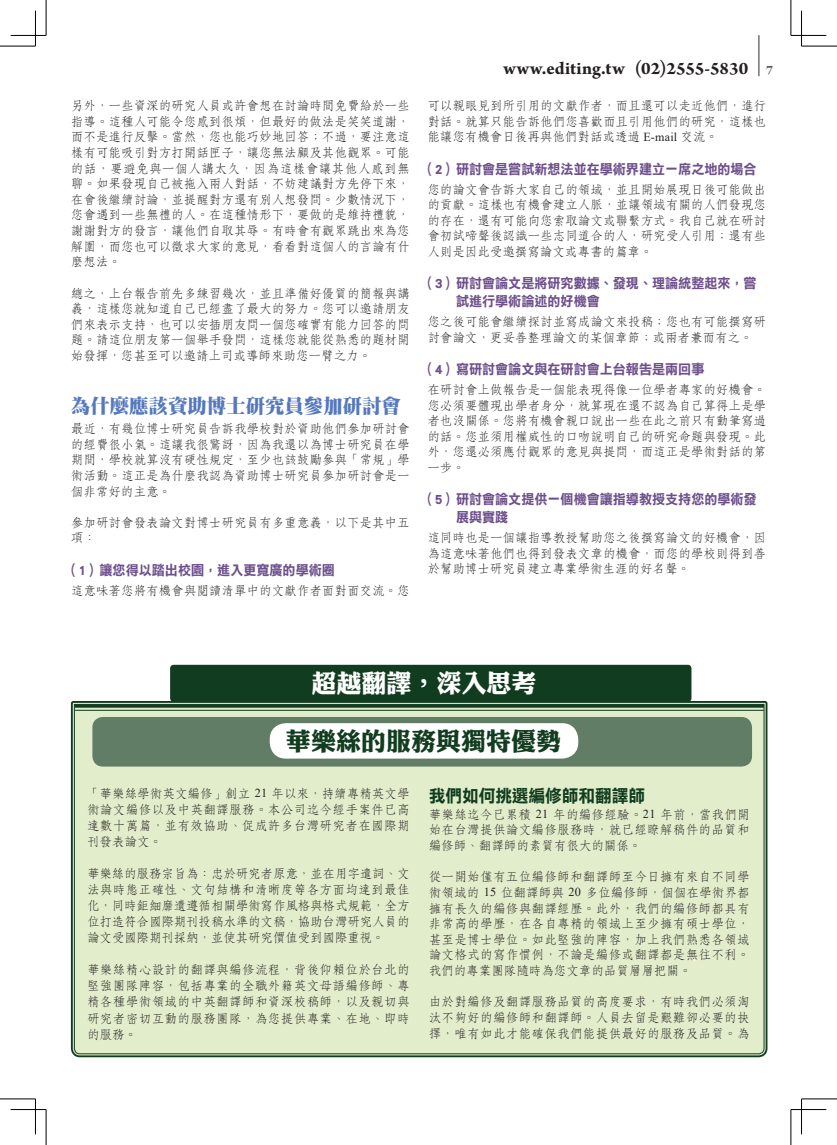
<style>
.page{position:relative;width:837px;height:1145px;background:#fff}
.page>*{position:absolute;margin:0;border:0;box-sizing:border-box;transform-origin:0 0}
.t1{font:25px "DF Li King Hei Std W8";color:#123c1f}
.t2{font:25px "DF Li King Hei Std W8";color:#fff}
.t3{font:20px "DF Ming Std W12";color:#5679bd}
.t4{font:700 18.75px "Arno Pro";letter-spacing:.005em;color:#231f20}
.t5{font:17.5px "DF Li Hei Std W7";color:#123c1f;scale:.95 1}
.t6{font:13.75px/17.5px "DF Li Hei Std W7";color:#6e508d;scale:.95 1}
.t7{font:12.5px/15.6px "DF Fang Song Std W4";letter-spacing:.005em;color:#231f20;text-align:justify}
.s1{font-size:13.75px;color:#57585a}
.s2{font-family:"Times New Roman";font-size:12.25px}
</style>
<div class="page">
<hr style="left:758px;top:35px;width:1px;height:41px;background:#57585a">
<svg style="left:70px;top:700px;width:698px;height:358px;background:#79927a"></svg>
<div style="left:74px;top:704px;width:690px;height:350px;background:#e2eecb"></div>
<div style="left:92px;top:717px;width:659px;height:49px;background:#627d65;border-radius:11px"></div>
<hr style="left:74px;top:704px;width:689px;height:3px;background:#123c1f">
<hr style="left:74px;top:709px;width:689px;height:2px;background:#123c1f">
<svg style="left:689px;top:957px;width:6px;height:4px"></svg>
<div style="left:269px;top:723px;width:309px;height:35px;background:#fff;border-radius:16px"></div>
<div style="left:170px;top:665px;width:521px;height:37px;background:#123c1f;border-radius:4px"></div>
<hr style="left:0;top:46px;width:35px;height:1px;background:#000">
<hr style="left:801px;top:46px;width:35px;height:1px;background:#000">
<hr style="left:0;top:1098px;width:35px;height:1px;background:#000">
<hr style="left:801px;top:1098px;width:35px;height:1px;background:#000">
<hr style="left:46px;top:0;width:1px;height:35px;background:#000">
<hr style="left:46px;top:1109px;width:1px;height:35px;background:#000">
<hr style="left:790px;top:0;width:1px;height:35px;background:#000">
<hr style="left:790px;top:1109px;width:1px;height:35px;background:#000">
<hr style="left:11px;top:35px;width:35px;height:1px;background:#000">
<hr style="left:790px;top:35px;width:36px;height:1px;background:#000">
<hr style="left:11px;top:1109px;width:35px;height:1px;background:#000">
<hr style="left:790px;top:1109px;width:36px;height:1px;background:#000">
<hr style="left:35px;top:11px;width:1px;height:35px;background:#000">
<hr style="left:35px;top:1098px;width:1px;height:36px;background:#000">
<hr style="left:801px;top:11px;width:1px;height:35px;background:#000">
<hr style="left:801px;top:1098px;width:1px;height:36px;background:#000">
<p class="t7" style="left:71px;top:97px;width:340px">另外，一些資深的研究人員或許會想在討論時間免費給於一些指導。這種人可能令您感到很煩，但最好的做法是笑笑道謝，而不是進行反擊。當然，您也能巧妙地回答；不過，要注意這樣有可能吸引對方打開話匣子，讓您無法顧及其他觀眾。可能的話，要避免與一個人講太久，因為這樣會讓其他人感到無聊。如果發現自己被拖入兩人對話，不妨建議對方先停下來，在會後繼續討論，並提醒對方還有別人想發問。少數情況下，您會遇到一些無禮的人。在這種情形下，要做的是維持禮貌，謝謝對方的發言，讓他們自取其辱。有時會有觀眾跳出來為您解圍，而您也可以徵求大家的意見，看看對這個人的言論有什麼想法。</p>
<p class="t7" style="left:71px;top:285px;width:340px">總之，上台報告前先多練習幾次，並且準備好優質的簡報與講義，這樣您就知道自己已經盡了最大的努力。您可以邀請朋友們來表示支持，也可以安插朋友問一個您確實有能力回答的問題。請這位朋友第一個舉手發問，這樣您就能從熟悉的題材開始發揮，您甚至可以邀請上司或導師來助您一臂之力。</p>
<h2 class="t3" style="left:71px;top:395px;width:331px">為什麼應該資助博士研究員參加研討會</h2>
<p class="t7" style="left:71px;top:420px;width:340px">最近，有幾位博士研究員告訴我學校對於資助他們參加研討會的經費很小氣。這讓我很驚訝，因為我還以為博士研究員在學期間，學校就算沒有硬性規定，至少也該鼓勵參與「常規」學術活動。這正是為什麼我認為資助博士研究員參加研討會是一個非常好的主意。</p>
<p class="t7" style="left:71px;top:514px;width:340px">參加研討會發表論文對博士研究員有多重意義，以下是其中五項：</p>
<p class="t6" style="left:65px;top:561px;width:285px">（1）讓您得以踏出校園，進入更寬廣的學術圈</p>
<p class="t7" style="left:71px;top:582px;width:340px">這意味著您將有機會與閱讀清單中的文獻作者面對面交流。您</p>
<h3 class="t4" style="left:503px;top:58px;width:271px">www.editing.tw (02)2555-5830 <span class="s1">7</span></h3>
<p class="t7" style="left:427px;top:97px;width:340px">可以親眼見到所引用的文獻作者，而且還可以走近他們，進行對話。就算只能告訴他們您喜歡而且引用他們的研究，這樣也能讓您有機會日後再與他們對話或透過 <span class="s2">E-mail</span> 交流。</p>
<p class="t6" style="left:421px;top:160px;width:354px">（2）研討會是嘗試新想法並在學術界建立一席之地的場合</p>
<p class="t7" style="left:427px;top:181px;width:340px">您的論文會告訴大家自己的領域，並且開始展現日後可能做出的貢獻。這樣也有機會建立人脈，並讓領域有關的人們發現您的存在，還有可能向您索取論文或聯繫方式。我自己就在研討會初試啼聲後認識一些志同道合的人，研究受人引用；還有些人則是因此受邀撰寫論文或專書的篇章。</p>
<p class="t6" style="left:456px;top:274px;width:318px;text-indent:-35px">（3）研討會論文是將研究數據、發現、理論統整起來，嘗試進行學術論述的好機會</p>
<p class="t7" style="left:427px;top:313px;width:340px">您之後可能會繼續探討並寫成論文來投稿；您也有可能撰寫研討會論文，更妥善整理論文的某個章節；或兩者兼而有之。</p>
<p class="t6" style="left:421px;top:360px;width:299px">（4）寫研討會論文與在研討會上台報告是兩回事</p>
<p class="t7" style="left:427px;top:381px;width:340px">在研討會上做報告是一個能表現得像一位學者專家的好機會。您必須要體現出學者身分，就算現在還不認為自己算得上是學者也沒關係。您將有機會親口說出一些在此之前只有動筆寫過的話。您並須用權威性的口吻說明自己的研究命題與發現。此外，您還必須應付觀眾的意見與提問，而這正是學術對話的第一步。</p>
<p class="t6" style="left:456px;top:490px;width:318px;text-indent:-35px">（5）研討會論文提供一個機會讓指導教授支持您的學術發展與實踐</p>
<p class="t7" style="left:427px;top:529px;width:340px">這同時也是一個讓指導教授幫助您之後撰寫論文的好機會，因為這意味著他們也得到發表文章的機會，而您的學校則得到善於幫助博士研究員建立專業學術生涯的好名聲。</p>
<h1 class="t2" style="left:311px;top:670px;width:227px">超越翻譯，深入思考</h1>
<h1 class="t1" style="left:286px;top:727px;width:276px">華樂絲的服務與獨特優勢</h1>
<p class="t7" style="left:87px;top:785px;width:324px;line-height:16px">「華樂絲學術英文編修」創立 <span class="s2">21</span> 年以來，持續專精英文學術論文編修以及中英翻譯服務。本公司迄今經手案件已高達數十萬篇，並有效協助、促成許多台灣研究者在國際期刊發表論文。</p>
<p class="t7" style="left:87px;top:865px;width:324px;line-height:16px">華樂絲的服務宗旨為：忠於研究者原意，並在用字遣詞、文法與時態正確性、文句結構和清晰度等各方面均達到最佳化，同時鉅細靡遺遵循相關學術寫作風格與格式規範，全方位打造符合國際期刊投稿水準的文稿，協助台灣研究人員的論文受國際期刊採納，並使其研究價值受到國際重視。</p>
<p class="t7" style="left:87px;top:961px;width:324px;line-height:16px">華樂絲精心設計的翻譯與編修流程，背後仰賴位於台北的堅強團隊陣容，包括專業的全職外籍英文母語編修師、專精各種學術領域的中英翻譯師和資深校稿師，以及親切與研究者密切互動的服務團隊，為您提供專業、在地、即時的服務。</p>
<h3 class="t5" style="left:428px;top:786px;width:229px">我們如何挑選編修師和翻譯師</h3>
<p class="t7" style="left:428px;top:806px;width:322px">華樂絲迄今已累積 <span class="s2">21</span> 年的編修經驗。<span class="s2">21</span> 年前，當我們開始在台灣提供論文編修服務時，就已經瞭解稿件的品質和編修師、翻譯師的素質有很大的關係。</p>
<p class="t7" style="left:428px;top:868px;width:322px">從一開始僅有五位編修師和翻譯師至今日擁有來自不同學術領域的 <span class="s2">15</span> 位翻譯師與 <span class="s2">20</span> 多位編修師，個個在學術界都擁有長久的編修與翻譯經歷。此外，我們的編修師都具有非常高的學歷，在各自專精的領域上至少擁有碩士學位，甚至是博士學位。如此堅強的陣容，加上我們熟悉各領域論文格式的寫作慣例，不論是編修或翻譯都是無往不利。我們的專業團隊隨時為您文章的品質層層把關。</p>
<p class="t7" style="left:428px;top:993px;width:322px">由於對編修及翻譯服務品質的高度要求，有時我們必須淘汰不夠好的編修師和翻譯師。人員去留是艱難卻必要的抉擇，唯有如此才能確保我們能提供最好的服務及品質。為</p>
</div>
